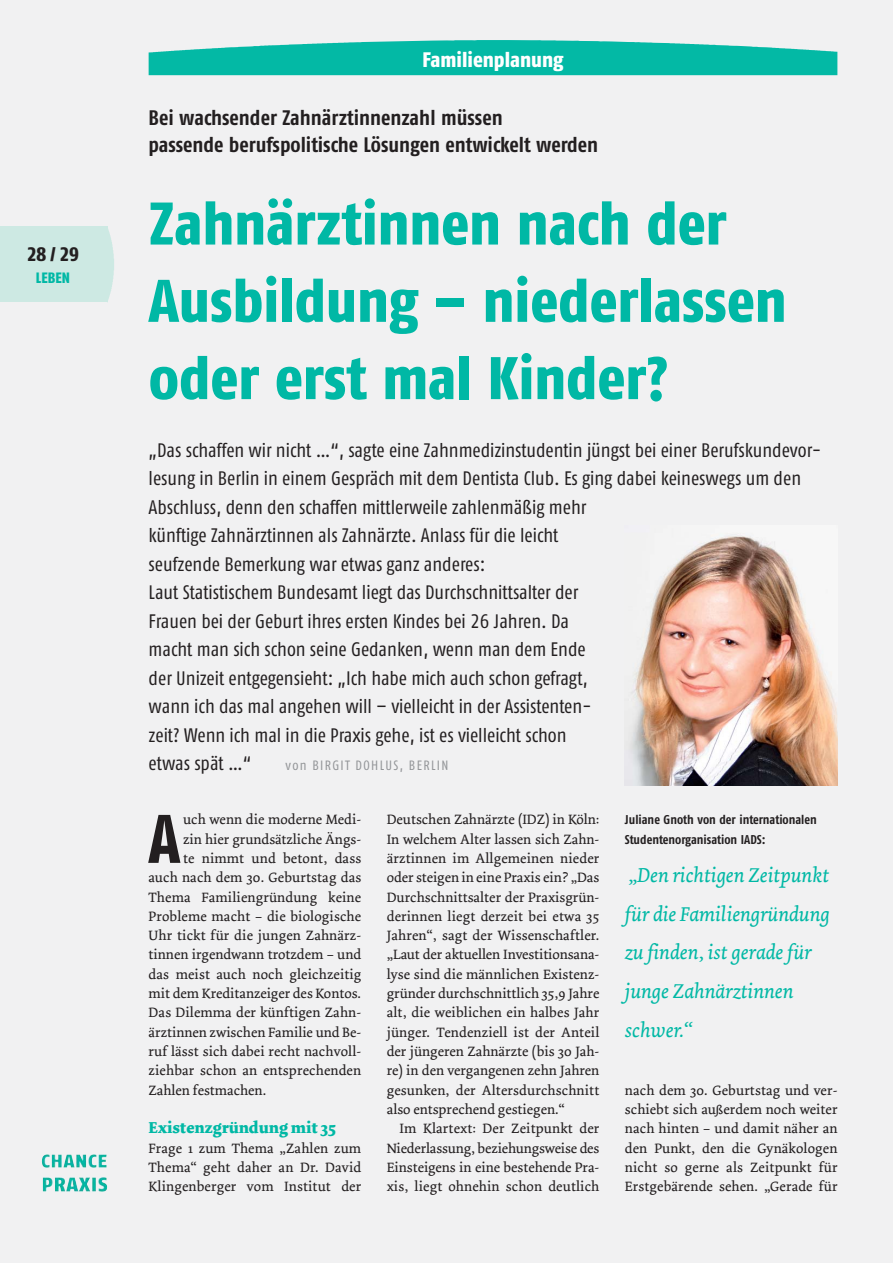
<style>
.page{position:relative;width:893px;height:1263px;background:#fff}
.page>*{position:absolute;margin:0;border:0;box-sizing:border-box;transform-origin:0 0}
.t1{font:68.55px "Fago Co Exb";color:#231f20;scale:.91 1}
.t2{font:60px/77.2px "Fago Co Exb";color:#00b8a5}
.t3{font:italic 21px/38.7px "Dolly";letter-spacing:-.005em;color:#00b8a5}
.t4{font:700 21px/27px "Fago Co";color:#231f20}
.t5{font:21px "Fago Co Exb";color:#fff}
.t6{font:19.5px/28.5px "Fago Co Regular Tf";color:#231f20}
.t7{font:19.5px "Fago Co Exb Tf";color:#231f20}
.t8{font:700 16.5px "Dolly";color:#00b8a5}
.t9{font:15px "Fago Co Exb Lf";color:#00b8a5}
.t10{font:14.25px/19.4px "Dolly";letter-spacing:.01em;color:#231f20;text-align:justify}
.t11{font:13.5px "Fago Co Regular Tf";letter-spacing:.1em;color:#939598}
.t12{font:700 12.75px/19.4px "Fago Co";color:#231f20}
</style>
<div class="page">
<div style="left:0;top:1px;width:893px;height:1262px;background:#f1f1f2"></div>
<svg style="left:43px;top:1155px;width:7px;height:13px"></svg>
<div style="left:0;top:227px;width:108px;height:75px;background:#cde9e3"></div>
<img style="left:108px;top:229px;width:6px;height:71px">
<img style="left:149px;top:40px;width:688px;height:35px">
<img style="left:625px;top:536px;width:212px;height:249px">
<h3 class="t7" style="left:27px;top:248px;width:54px">28/29</h3>
<p class="t9" style="left:36px;top:273px;width:35px">LEBEN</p>
<h3 class="t5" style="left:423px;top:53px;width:142px">Familienplanung</h3>
<h3 class="t4" style="left:149px;top:108px;width:451px">Bei wachsender Zahnärztinnenzahl müssen<br>passende berufspolitische Lösungen entwickelt werden</h3>
<h2 class="t2" style="left:149px;top:193px;width:639px">Zahnärztinnen nach der<br>Ausbildung – niederlassen oder erst mal Kinder?</h2>
<p class="t6" style="left:149px;top:438px;width:674px">„Das schaffen wir nicht …“, sagte eine Zahnmedizinstudentin jüngst bei einer Berufskundevor&shy;lesung in Berlin in einem Gespräch mit dem Dentista Club. Es ging dabei keineswegs um den Abschluss, denn den schaffen mittlerweile zahlenmäßig mehr<br>künftige Zahnärztinnen als Zahnärzte. Anlass für die leicht<br>seufzende Bemerkung war etwas ganz anderes:<br>Laut Statistischem Bundesamt liegt das Durchschnittsalter der<br>Frauen bei der Geburt ihres ersten Kindes bei 26 Jahren. Da<br>macht man sich schon seine Gedanken, wenn man dem Ende<br>der Unizeit entgegensieht: „Ich habe mich auch schon gefragt,<br>wann ich das mal angehen will – vielleicht in der Assistenten-<br>zeit? Wenn ich mal in die Praxis gehe, ist es vielleicht schon<br>etwas spät …“</p>
<p class="t11" style="left:285px;top:761px;width:164px">von BIRGIT DOHLUS, BERLIN</p>
<h1 class="t1" style="left:149px;top:818px;width:36px">A</h1>
<p class="t10" style="left:183px;top:811px;width:180px">uch wenn die moderne Medi-</p>
<p class="t10" style="left:183px;top:830px;width:180px">zin hier grundsätzliche Ängs-</p>
<p class="t10" style="left:183px;top:850px;width:180px">te nimmt und betont, dass</p>
<p class="t10" style="left:149px;top:869px;width:214px">auch nach dem 30. Geburtstag das</p>
<p class="t10" style="left:149px;top:888px;width:214px">Thema Familiengründung keine</p>
<p class="t10" style="left:149px;top:908px;width:214px">Probleme macht – die biologische</p>
<p class="t10" style="left:149px;top:927px;width:214px">Uhr tickt für die jungen Zahnärz-</p>
<p class="t10" style="left:149px;top:946px;width:214px">tinnen irgendwann trotzdem – und</p>
<p class="t10" style="left:149px;top:966px;width:214px">das meist auch noch gleichzeitig</p>
<p class="t10" style="left:149px;top:985px;width:214px">mit dem Kreditanzeiger des Kontos.</p>
<p class="t10" style="left:149px;top:1004px;width:214px">Das Dilemma der künftigen Zahn-</p>
<p class="t10" style="left:149px;top:1024px;width:214px">ärztinnen zwischen Familie und Be-</p>
<p class="t10" style="left:149px;top:1043px;width:214px">ruf lässt sich dabei recht nachvoll-</p>
<p class="t10" style="left:149px;top:1062px;width:214px">ziehbar schon an entsprechenden</p>
<p class="t10" style="left:149px;top:1082px;width:119px">Zahlen festmachen.</p>
<p class="t8" style="left:149px;top:1121px;width:189px">Existenzgründung mit 35</p>
<p class="t10" style="left:149px;top:1139px;width:214px">Frage 1 zum Thema „Zahlen zum Thema“ geht daher an Dr. David Klingenberger vom Institut der</p>
<p class="t10" style="left:387px;top:811px;width:214px">Deutschen Zahnärzte (IDZ) in Köln:<br>In welchem Alter lassen sich Zahn&shy;ärztinnen im Allgemeinen nieder oder steigen in eine Praxis ein? „Das Durchschnittsalter der Praxisgrün&shy;derinnen liegt derzeit bei etwa 35<br>Jahren“, sagt der Wissenschaftler. „Laut der aktuellen Investitionsana&shy;lyse sind die männlichen Existenz&shy;gründer durchschnittlich 35,9 Jahre alt, die weiblichen ein halbes Jahr jünger. Tendenziell ist der Anteil der jüngeren Zahnärzte (bis 30 Jah&shy;re) in den vergangenen zehn Jahren gesunken, der Altersdurchschnitt also entsprechend gestiegen.“</p>
<p class="t10" style="left:387px;top:1120px;width:214px;text-indent:13px">Im Klartext: Der Zeitpunkt der Niederlassung, beziehungsweise des Einsteigens in eine bestehende Pra&shy;xis, liegt ohnehin schon deutlich</p>
<p class="t12" style="left:625px;top:812px;width:193px">Juliane Gnoth von der internationalen<br>Studentenorganisation IADS:</p>
<h3 class="t3" style="left:625px;top:858px;width:206px">„Den richtigen Zeitpunkt für die Familiengründung zu finden, ist gerade für junge Zahnärztinnen schwer.“</h3>
<p class="t10" style="left:625px;top:1082px;width:214px">nach dem 30. Geburtstag und ver&shy;schiebt sich außerdem noch weiter nach hinten – und damit näher an den Punkt, den die Gynäkologen nicht so gerne als Zeitpunkt für Erstgebärende sehen. „Gerade für</p>
</div>
